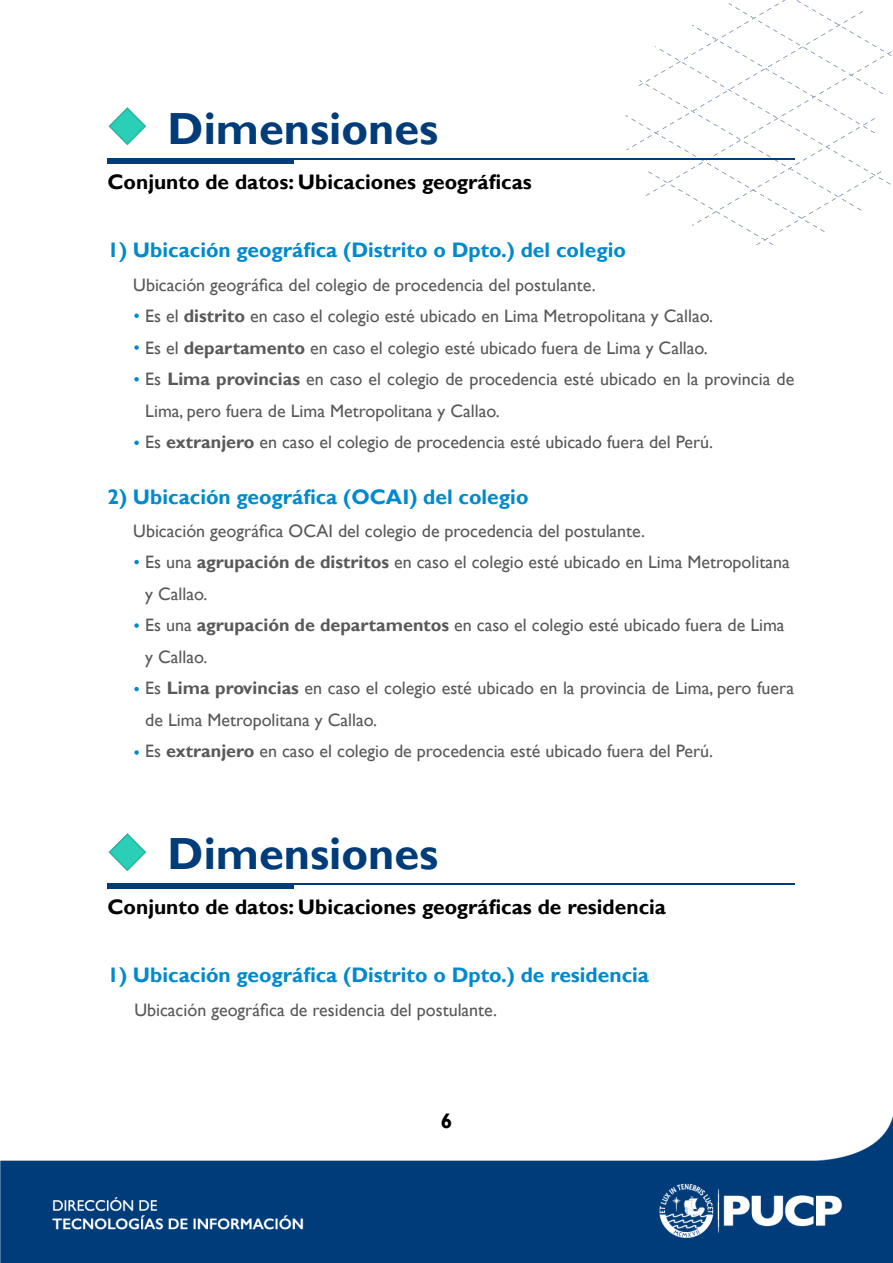
<style>
.page{position:relative;width:893px;height:1263px;background:#fff}
.page>*{position:absolute;margin:0;border:0;box-sizing:border-box;transform-origin:0 0}
.t1{font:700 45px "Gill Sans";color:#003c7a}
.t2{font:700 21px "Gill Sans";color:#008acd}
.t3{font:700 21px "Gill Sans";color:#000}
.t4{font:18px/31.5px "Gill Sans";color:#595959}
.s1{font-weight:700}
</style>
<div class="page">
<img style="left:622px;top:0;width:270px;height:245px">
<img style="left:0;top:1116px;width:893px;height:147px">
<hr style="left:107px;top:884px;width:688px;height:1px;background:#003c7a">
<hr style="left:107px;top:885px;width:187px;height:4px;background:#003c7a">
<img style="left:108px;top:833px;width:38px;height:38px">
<hr style="left:107px;top:158px;width:688px;height:1px;background:#003c7a">
<div style="left:107px;top:159px;width:187px;height:5px;background:#003c7a"></div>
<img style="left:108px;top:107px;width:38px;height:38px">
<svg style="left:134px;top:313px;width:5px;height:5px"></svg>
<svg style="left:134px;top:345px;width:5px;height:5px"></svg>
<svg style="left:134px;top:560px;width:5px;height:4px"></svg>
<svg style="left:134px;top:377px;width:5px;height:4px"></svg>
<svg style="left:134px;top:623px;width:5px;height:5px"></svg>
<svg style="left:134px;top:441px;width:5px;height:4px"></svg>
<svg style="left:134px;top:687px;width:5px;height:4px"></svg>
<svg style="left:134px;top:750px;width:5px;height:5px"></svg>
<h1 class="t1" style="left:168px;top:101px;width:272px">Dimensiones</h1>
<p class="t3" style="left:107px;top:169px;width:426px">Conjunto de datos: Ubicaciones geográficas</p>
<p class="t2" style="left:107px;top:237px;width:520px">1) Ubicación geográfica (Distrito o Dpto.) del colegio</p>
<p class="t4" style="left:145px;top:269px;width:651px;text-indent:-12px">Ubicación geográfica del colegio de procedencia del postulante.<br>Es el <span class="s1">distrito</span> en caso el colegio esté ubicado en Lima Metropolitana y Callao.<br>Es el <span class="s1">departamento</span> en caso el colegio esté ubicado fuera de Lima y Callao.<br>Es <span class="s1">Lima provincias</span> en caso el colegio de procedencia esté ubicado en la provincia de Lima, pero fuera de Lima Metropolitana y Callao.<br>Es <span class="s1">extranjero</span> en caso el colegio de procedencia esté ubicado fuera del Perú.</p>
<p class="t2" style="left:107px;top:484px;width:422px">2) Ubicación geográfica (OCAI) del colegio</p>
<p class="t4" style="left:145px;top:515px;width:650px;text-indent:-12px">Ubicación geográfica OCAI del colegio de procedencia del postulante.<br>Es una <span class="s1">agrupación de distritos</span> en caso el colegio esté ubicado en Lima Metropolitana y Callao.<br>Es una <span class="s1">agrupación de departamentos</span> en caso el colegio esté ubicado fuera de Lima y Callao.<br>Es <span class="s1">Lima provincias</span> en caso el colegio esté ubicado en la provincia de Lima, pero fuera de Lima Metropolitana y Callao.<br>Es <span class="s1">extranjero</span> en caso el colegio de procedencia esté ubicado fuera del Perú.</p>
<h1 class="t1" style="left:168px;top:827px;width:272px">Dimensiones</h1>
<p class="t3" style="left:107px;top:894px;width:560px">Conjunto de datos: Ubicaciones geográficas de residencia</p>
<p class="t2" style="left:107px;top:962px;width:543px">1) Ubicación geográfica (Distrito o Dpto.) de residencia</p>
<p class="t4" style="left:134px;top:995px;width:364px">Ubicación geográfica de residencia del postulante.</p>
<p class="t3" style="left:441px;top:1108px;width:13px">6</p>
</div>
